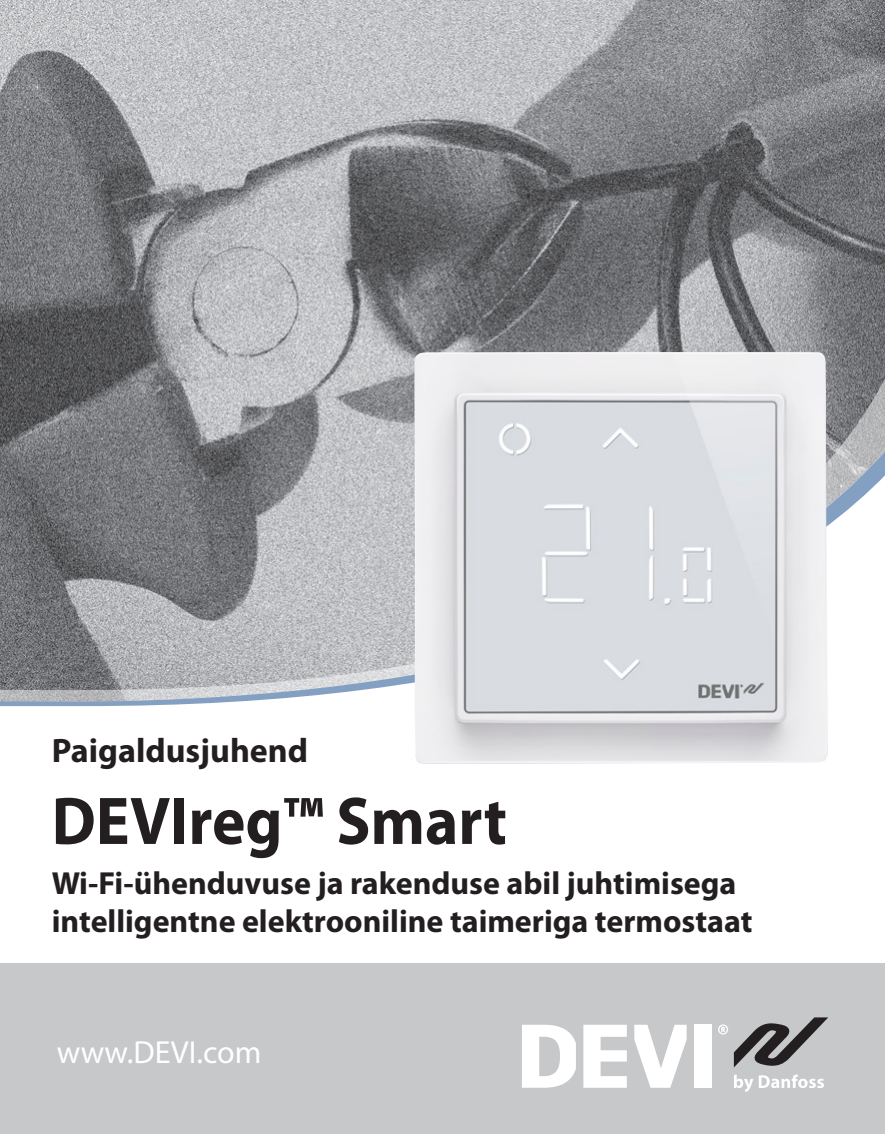
<style>
.page{position:relative;width:885px;height:1134px;background:#fff}
.page>*{position:absolute;margin:0;border:0;box-sizing:border-box;transform-origin:0 0}
.DEVI_FrontPageTitle{font:700 68px "Myriad Pro";color:#231f20;scale:.93 1}
.DEVI_Document_type{font:700 34px "Myriad Pro";color:#231f20}
.DEVI_FrontPageSubTit{font:700 32px/38.4px "Myriad Pro";color:#231f20}
.t1{font:32px "Myriad Pro";color:#fff}
</style>
<div class="page">
<div style="left:0;top:964px;width:884px;height:170px;background:#c7c8ca"></div>
<svg style="left:583px;top:1025px;width:43px;height:63px"></svg>
<div style="left:694px;top:1025px;width:17px;height:63px;background:#fff"></div>
<svg style="left:634px;top:1025px;width:52px;height:63px"></svg>
<svg style="left:522px;top:1025px;width:54px;height:63px"></svg>
<svg style="left:718px;top:1017px;width:110px;height:50px"></svg>
<svg style="left:734px;top:1074px;width:89px;height:18px"></svg>
<img style="left:0;top:0;width:884px;height:348px">
<svg style="left:0;top:348px;width:884px;height:66px;background:#8d8e90"></svg>
<svg style="left:0;top:414px;width:884px;height:292px;background:#a1a2a6"></svg>
<img style="left:414px;top:352px;width:413px;height:412px">
<p class="DEVI_Document_type" style="left:52px;top:729px;width:258px">Paigaldusjuhend</p>
<p class="DEVI_FrontPageTitle" style="left:52px;top:777px;width:491px">DEVIreg™ Smart</p>
<p class="DEVI_FrontPageSubTit" style="left:52px;top:863px;width:702px">Wi-Fi-ühenduvuse ja rakenduse abil juhtimisega intelligentne elektrooniline taimeriga termostaat</p>
<p class="t1" style="left:57px;top:1033px;width:206px">www.DEVI.com</p>
</div>
